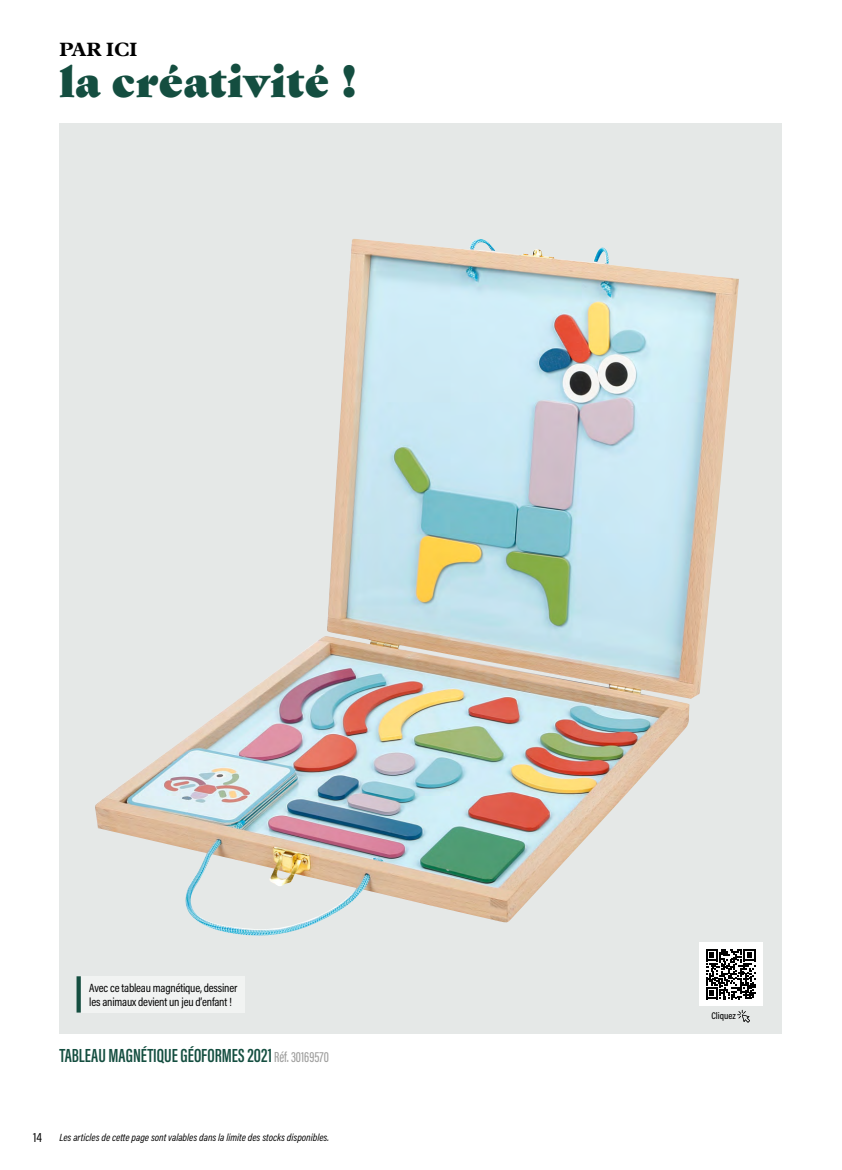
<style>
.page{position:relative;width:842px;height:1170px;background:#fff}
.page>*{position:absolute;margin:0;border:0;box-sizing:border-box;transform-origin:0 0}
._02-TITRE{font:42.15px "Gastromond";letter-spacing:.02em;color:#144e40}
._04-INTITULE_PRODUIT{font:600 19.5px "Acumin Pro Extra Cond";color:#144e40}
._01-SUR_TITRE{font:700 19.2px "Plantin";color:#000}
.t1{font:13.5px "Acumin Pro Cond";color:#000}
.DESCRIPTIF_Produit{font:12px/13.5px "Acumin Pro Cond";letter-spacing:-.015em;color:#000}
.t2{font:italic 10.5px "Acumin Pro Cond";color:#000}
._01-SUR_TITRE-2{font:500 9.75px "Acumin Pro Cond";color:#000}
.s1{font-weight:500;font-size:15px;color:#9d9d9c}
</style>
<div class="page">
<div style="left:60px;top:123px;width:722px;height:910px;background:#e5e8e7"></div>
<img style="left:95px;top:239px;width:644px;height:697px">
<div style="left:699px;top:942px;width:63px;height:64px;background:#fff"></div>
<svg style="left:706px;top:949px;width:50px;height:50px"></svg>
<svg style="left:737px;top:1009px;width:13px;height:13px"></svg>
<div style="left:81px;top:976px;width:163px;height:36px;background:#f1f3f2"></div>
<svg style="left:77px;top:976px;width:4px;height:36px"></svg>
<p class="_01-SUR_TITRE" style="left:60px;top:38px;width:79px">PAR ICI</p>
<p class="_02-TITRE" style="left:60px;top:48px;width:300px">la créativité !</p>
<p class="DESCRIPTIF_Produit" style="left:89px;top:980px;width:150px">Avec ce tableau magnétique, dessiner les animaux devient un jeu d’enfant !</p>
<p class="_04-INTITULE_PRODUIT" style="left:60px;top:1043px;width:271px">TABLEAU MAGNÉTIQUE GÉOFORMES 2021 <span class="s1">Réf. 30169570</span></p>
<p class="t1" style="left:33px;top:1128px;width:10px">14</p>
<p class="t2" style="left:60px;top:1130px;width:271px">Les articles de cette page sont valables dans la limite des stocks disponibles.</p>
<p class="_01-SUR_TITRE-2" style="left:711px;top:1008px;width:26px">Cliquez</p>
</div>
